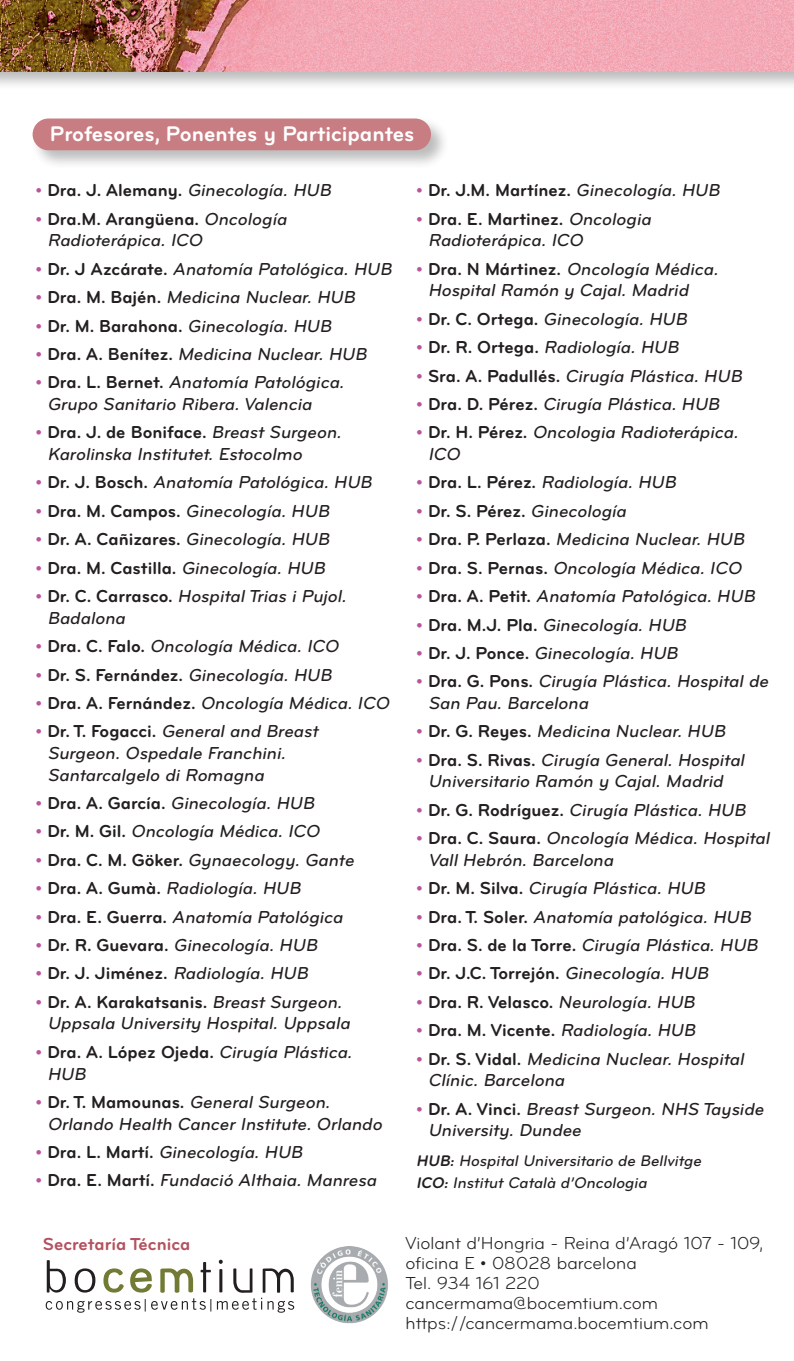
<style>
.page{position:relative;width:794px;height:1361px;background:#fff}
.page>*{position:absolute;margin:0;border:0;box-sizing:border-box;transform-origin:0 0}
.t1{font:22px "Bryant Bold Alt No 1";color:#fff}
.t2{font:italic 18px/21.6px "Bryant Medium Alt No 1";color:#231f20}
.t3{font:18px "Bryant Bold Alt No 1";color:#231f20}
.t4{font:18px/20px "Bryant Regular Alt No 1";color:#231f20}
.t5{font:18px "Bryant Bold Alt No 1";color:#b4515f}
.t6{font:italic 16px/22px "Bryant Medium Alt No 1";color:#231f20}
.s1{font-family:"Bryant Bold Alt No 1";font-style:normal;color:#b9539d}
.s2{font-family:"Bryant Bold Alt No 1";font-style:normal}
.s3{color:#b9539d}
.s4{font-family:"Bryant Medium Alt No 1";font-style:italic}
.s5{font-family:"Bryant Bold Alt No 1"}
</style>
<div class="page">
<div style="left:0;top:0;width:794px;height:91px;background:#231f20;opacity:.3"></div>
<img style="left:0;top:0;width:794px;height:72px">
<div style="left:31px;top:116px;width:419px;height:54px;background:#231f20;opacity:.3"></div>
<div style="left:33px;top:118px;width:398px;height:32px;background:#c87d83;border-radius:16px"></div>
<svg style="left:47px;top:1260px;width:19px;height:32px"></svg>
<svg style="left:75px;top:1268px;width:20px;height:24px"></svg>
<svg style="left:103px;top:1268px;width:21px;height:24px"></svg>
<svg style="left:130px;top:1268px;width:22px;height:24px"></svg>
<svg style="left:160px;top:1268px;width:33px;height:24px"></svg>
<svg style="left:201px;top:1262px;width:10px;height:30px"></svg>
<svg style="left:217px;top:1259px;width:77px;height:53px"></svg>
<svg style="left:46px;top:1298px;width:165px;height:14px"></svg>
<img style="left:310px;top:1246px;width:78px;height:78px">
<hr style="left:793px;top:108px;width:1px;height:239px;background:#dc94a2">
<p class="t1" style="left:50px;top:122px;width:366px">Profesores, Ponentes y Participantes</p>
<p class="t2" style="left:35px;top:180px;width:301px"><span class="s1">•</span> <span class="s2">D ra . J . A l e m a n y .</span> Ginecología. HUB</p>
<p class="t3" style="left:35px;top:209px;width:256px"><span class="s3">•</span> Dra.M. Arangüena. <span class="s4">Oncología</span></p>
<p class="t2" style="left:47px;top:230px;width:160px">Radioterápica. ICO</p>
<p class="t2" style="left:35px;top:258px;width:361px"><span class="s1">•</span> <span class="s2">D r. J A z c á ra te .</span> Anatomía Patológica. HUB</p>
<p class="t2" style="left:35px;top:287px;width:325px"><span class="s1">•</span> <span class="s2">D ra . M . B aj é n .</span> Medicina Nuclear. HUB</p>
<p class="t2" style="left:35px;top:315px;width:301px"><span class="s1">•</span> <span class="s2">D r. M . Ba ra h o n a .</span> Ginecología. HUB</p>
<p class="t2" style="left:35px;top:344px;width:336px"><span class="s1">•</span> <span class="s2">D ra . A . B e n íte z .</span> Medicina Nuclear. HUB</p>
<p class="t2" style="left:47px;top:372px;width:302px;text-indent:-12px"><span class="s1">•</span> <span class="s2">D ra . L . B e r n et.</span> Anatomía Patológica.<br>Grupo Sanitario Ribera.Valencia</p>
<p class="t3" style="left:35px;top:423px;width:311px"><span class="s3">•</span> Dra. J. de Boniface. <span class="s4">Breast Surgeon.</span></p>
<p class="t2" style="left:47px;top:444px;width:260px">Karolinska Institutet. Estocolmo</p>
<p class="t2" style="left:35px;top:472px;width:341px"><span class="s1">•</span> <span class="s2">D r. J . B o s c h .</span> Anatomía Patológica. HUB</p>
<p class="t2" style="left:35px;top:500px;width:299px"><span class="s1">•</span> <span class="s2">D ra . M . Ca m po s .</span> Ginecología. HUB</p>
<p class="t3" style="left:35px;top:530px;width:299px"><span class="s3">•</span> Dr. A. Cañizares. <span class="s4">Ginecología. HUB</span></p>
<p class="t3" style="left:35px;top:558px;width:295px"><span class="s3">•</span> Dra. M. Castilla. <span class="s4">Ginecología. HUB</span></p>
<p class="t2" style="left:47px;top:586px;width:304px;text-indent:-12px"><span class="s1">•</span> <span class="s2">D r. C . C a r ra s c o .</span> HospitalTrias i Pujol.<br>Badalona</p>
<p class="t2" style="left:35px;top:636px;width:308px"><span class="s1">•</span> <span class="s2">D ra . C . Fa l o .</span> Oncología Médica. ICO</p>
<p class="t3" style="left:35px;top:665px;width:301px"><span class="s3">•</span> Dr. S. Fernández. <span class="s4">Ginecología. HUB</span></p>
<p class="t2" style="left:35px;top:692px;width:359px"><span class="s1">•</span> <span class="s2">D ra . A . Fe r n á n d e z .</span> Oncología Médica. ICO</p>
<p class="t2" style="left:47px;top:721px;width:276px;text-indent:-12px"><span class="s1">•</span> <span class="s2">D r. T. Fo g a c c i .</span> General and Breast<br>Surgeon. Ospedale Franchini.<br>Santarcalgelo di Romagna</p>
<p class="t2" style="left:35px;top:792px;width:284px"><span class="s1">•</span> <span class="s2">D ra . A . G a rc ía .</span> Ginecología. HUB</p>
<p class="t2" style="left:35px;top:821px;width:289px"><span class="s1">•</span> <span class="s2">D r. M . G i l .</span> Oncología Médica. ICO</p>
<p class="t2" style="left:35px;top:849px;width:323px"><span class="s1">•</span> <span class="s2">D ra . C . M . G ö ke r.</span> Gynaecology. Gante</p>
<p class="t2" style="left:35px;top:878px;width:270px"><span class="s1">•</span> <span class="s2">D ra . A . G u m à .</span> Radiología. HUB</p>
<p class="t2" style="left:35px;top:906px;width:312px"><span class="s1">•</span> <span class="s2">D ra . E . G u e r ra .</span> Anatomía Patológica</p>
<p class="t2" style="left:35px;top:935px;width:287px"><span class="s1">•</span> <span class="s2">D r. R . G u eva ra .</span> Ginecología. HUB</p>
<p class="t2" style="left:35px;top:963px;width:278px"><span class="s1">•</span> <span class="s2">D r. J . J i m é n ez .</span> Radiología. HUB</p>
<p class="t3" style="left:35px;top:992px;width:311px"><span class="s3">•</span> Dr. A. Karakatsanis. <span class="s4">Breast Surgeon.</span></p>
<p class="t2" style="left:47px;top:1013px;width:308px">Uppsala University Hospital. Uppsala</p>
<p class="t3" style="left:35px;top:1042px;width:321px"><span class="s3">•</span> Dra. A. López Ojeda. <span class="s4">Cirugía Plástica.</span></p>
<p class="t2" style="left:47px;top:1063px;width:43px">HUB</p>
<p class="t2" style="left:47px;top:1091px;width:340px;text-indent:-12px"><span class="s1">•</span> <span class="s2">D r. T. M a m o u n a s .</span> General Surgeon.<br>Orlando Health Cancer Institute. Orlando</p>
<p class="t2" style="left:35px;top:1141px;width:272px"><span class="s1">•</span> <span class="s2">D ra . L. M a rtí .</span> Ginecología. HUB</p>
<p class="t2" style="left:35px;top:1170px;width:346px"><span class="s1">•</span> <span class="s2">D ra . E . M a rt í .</span> Fundació Althaia. Manresa</p>
<p class="t3" style="left:416px;top:181px;width:309px"><span class="s3">•</span> Dr. J.M. Martínez. <span class="s4">Ginecología. HUB</span></p>
<p class="t3" style="left:416px;top:209px;width:240px"><span class="s3">•</span> Dra. E. Martinez. <span class="s4">Oncologia</span></p>
<p class="t2" style="left:428px;top:230px;width:160px">Radioterápica. ICO</p>
<p class="t2" style="left:428px;top:258px;width:295px;text-indent:-12px"><span class="s1">•</span> <span class="s2">D ra . N M á rti n e z .</span> Oncología Médica.<br>Hospital Ramón y Cajal. Madrid</p>
<p class="t2" style="left:416px;top:308px;width:276px"><span class="s1">•</span> <span class="s2">D r. C . O rte g a .</span> Ginecología. HUB</p>
<p class="t2" style="left:416px;top:337px;width:268px"><span class="s1">•</span> <span class="s2">D r. R . O rte g a .</span> Radiología. HUB</p>
<p class="t2" style="left:416px;top:365px;width:331px"><span class="s1">•</span> <span class="s2">S ra . A . Pa d u l l é s .</span> Cirugía Plástica. HUB</p>
<p class="t2" style="left:416px;top:394px;width:308px"><span class="s1">•</span> <span class="s2">D ra . D . Pé re z .</span> Cirugía Plástica. HUB</p>
<p class="t2" style="left:428px;top:422px;width:315px;text-indent:-12px"><span class="s1">•</span> <span class="s2">D r. H . Pé re z .</span> Oncologia Radioterápica.<br>ICO</p>
<p class="t2" style="left:416px;top:472px;width:265px"><span class="s1">•</span> <span class="s2">D ra . L . Pé re z .</span> Radiología. HUB</p>
<p class="t3" style="left:416px;top:501px;width:215px"><span class="s3">•</span> D r. S . Pé re z . <span class="s4">Ginecología</span></p>
<p class="t2" style="left:416px;top:529px;width:333px"><span class="s1">•</span> <span class="s2">D ra . P. Pe r l a z a .</span> Medicina Nuclear. HUB</p>
<p class="t2" style="left:416px;top:557px;width:330px"><span class="s1">•</span> <span class="s2">D ra . S . Pe r n a s .</span> Oncología Médica. ICO</p>
<p class="t2" style="left:416px;top:586px;width:344px"><span class="s1">•</span> <span class="s2">D ra . A . Petit.</span> Anatomía Patológica. HUB</p>
<p class="t2" style="left:416px;top:614px;width:275px"><span class="s1">•</span> <span class="s2">D ra . M .J . P l a .</span> Ginecología. HUB</p>
<p class="t2" style="left:416px;top:642px;width:267px"><span class="s1">•</span> <span class="s2">D r. J . Po n ce .</span> Ginecología. HUB</p>
<p class="t2" style="left:428px;top:671px;width:345px;text-indent:-12px"><span class="s1">•</span> <span class="s2">D ra . G . Po n s .</span> Cirugía Plástica. Hospital de<br>San Pau. Barcelona</p>
<p class="t2" style="left:416px;top:721px;width:314px"><span class="s1">•</span> <span class="s2">D r. G . R e y e s .</span> Medicina Nuclear. HUB</p>
<p class="t2" style="left:416px;top:749px;width:333px;text-align:center"><span class="s1">•</span> <span class="s2">D ra . S . R i va s .</span> Cirugía General. Hospital<br>Universitario Ramón y Cajal. Madrid</p>
<p class="t2" style="left:416px;top:799px;width:335px"><span class="s1">•</span> <span class="s2">D r. G . Rod ríg u e z .</span> Cirugía Plástica. HUB</p>
<p class="t2" style="left:428px;top:828px;width:346px;text-indent:-12px"><span class="s1">•</span> <span class="s2">D ra . C . S a u ra .</span> Oncología Médica. Hospital<br>Vall Hebrón. Barcelona</p>
<p class="t2" style="left:416px;top:878px;width:294px"><span class="s1">•</span> <span class="s2">D r. M . S i l va .</span> Cirugía Plástica. HUB</p>
<p class="t2" style="left:416px;top:906px;width:340px"><span class="s1">•</span> <span class="s2">D ra . T. S o l e r.</span> Anatomía patológica. HUB</p>
<p class="t2" style="left:416px;top:935px;width:347px"><span class="s1">•</span> <span class="s2">D ra . S . d e l a To r re .</span> Cirugía Plástica. HUB</p>
<p class="t3" style="left:416px;top:964px;width:297px"><span class="s3">•</span> Dr. J.C. Torrejón. <span class="s4">Ginecología. HUB</span></p>
<p class="t3" style="left:416px;top:992px;width:284px"><span class="s3">•</span> Dra. R. Velasco. <span class="s4">Neurología. HUB</span></p>
<p class="t3" style="left:416px;top:1021px;width:284px"><span class="s3">•</span> D ra . M . V i ce nte . <span class="s4">Radiología. HUB</span></p>
<p class="t2" style="left:428px;top:1048px;width:321px;text-indent:-12px"><span class="s1">•</span> <span class="s2">D r. S . V i d a l .</span> Medicina Nuclear. Hospital<br>Clínic. Barcelona</p>
<p class="t2" style="left:428px;top:1098px;width:340px;text-indent:-12px"><span class="s1">•</span> <span class="s2">D r. A . V i n c i .</span> Breast Surgeon. NHS Tayside<br>University. Dundee</p>
<p class="t6" style="left:416px;top:1150px;width:289px"><span class="s5">HUB:</span> Hospital Universitario de Bellvitge<br><span class="s5">ICO:</span> Institut Català d’Oncologia</p>
<p class="t5" style="left:43px;top:1234px;width:149px">Secretaría Técnica</p>
<p class="t4" style="left:405px;top:1234px;width:359px">Violant d’Hongria - Reina d’Aragó 107 - 109, oficina E • 08028 barcelona<br>Tel. 934 161 220 cancermama@bocemtium.com https://cancermama.bocemtium.com</p>
</div>
